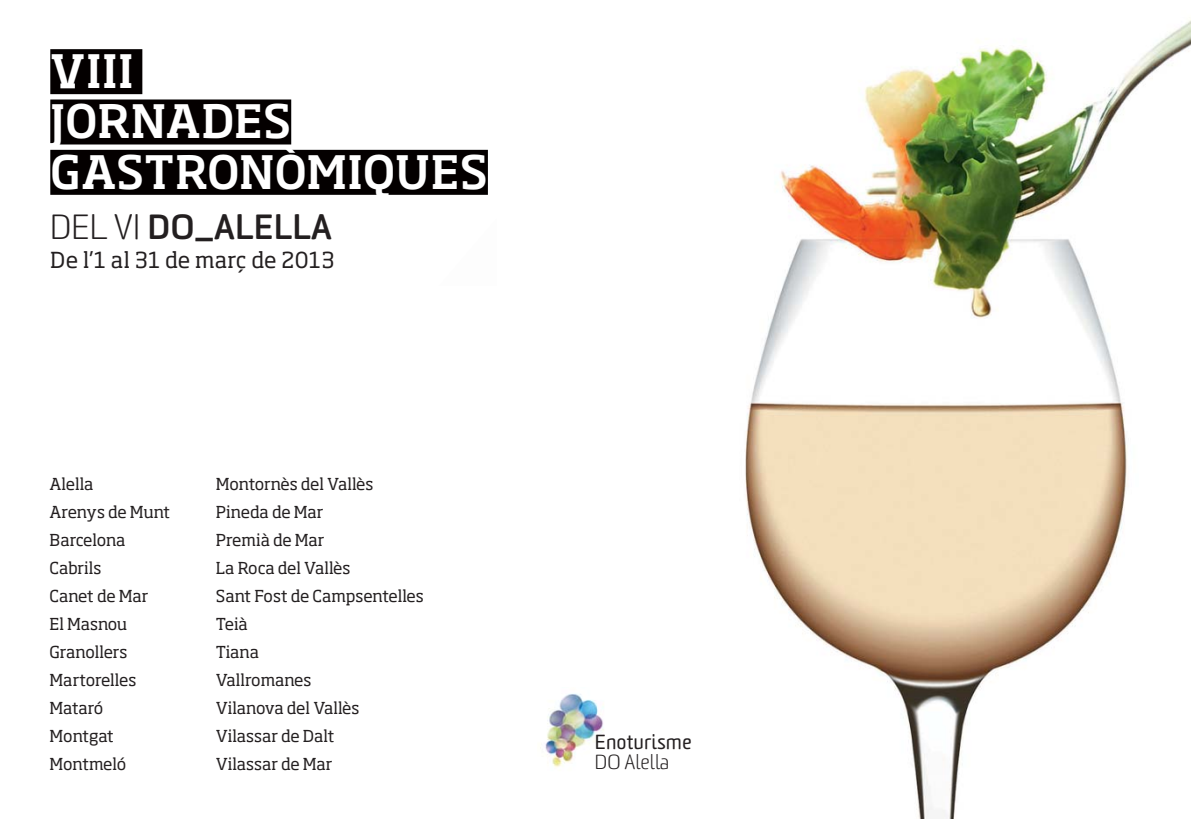
<style>
.page{position:relative;width:1191px;height:819px;background:#fff}
.page>*{position:absolute;margin:0;border:0;box-sizing:border-box;transform-origin:0 0}
.t1{font:500 45.5px/50.2px "Soho Std";letter-spacing:-.005em;color:#fff}
.t2{font:700 33.95px "Sommet Rounded";color:#231f20}
.t3{font:21.7px "Soho Std";letter-spacing:.015em;color:#231f20}
.t4{font:19.78px "Sommet Rounded";color:#231f20}
.t5{font:300 19.78px "Sommet Rounded";color:#231f20}
.t6{font:16.28px/28px "Soho Std";letter-spacing:-.01em;color:#231f20}
.s1{font-weight:300}
</style>
<div class="page">
<div style="left:50px;top:49px;width:92px;height:45px;background:#040000"></div>
<div style="left:50px;top:99px;width:241px;height:45px;background:#040000"></div>
<div style="left:50px;top:150px;width:438px;height:45px;background:#040000"></div>
<svg style="left:60px;top:83px;width:15px;height:5px"></svg>
<img style="left:545px;top:693px;width:59px;height:75px">
<img style="left:745px;top:19px;width:446px;height:800px">
<h1 class="t1" style="left:50px;top:47px;width:439px">VIII<br>JORNADES<br>GASTRONÒMIQUES</h1>
<h2 class="t2" style="left:50px;top:207px;width:283px"><span class="s1">DEL VI</span> DO_ALELLA</h2>
<h3 class="t3" style="left:50px;top:251px;width:286px">De l’1 al 31 de març de 2013</h3>
<p class="t6" style="left:50px;top:472px;width:122px">Alella<br>Arenys de Munt<br>Barcelona<br>Cabrils<br>Canet de Mar<br>El Masnou<br>Granollers<br>Martorelles<br>Mataró<br>Montgat<br>Montmeló</p>
<p class="t6" style="left:216px;top:472px;width:209px">Montornès del Vallès<br>Pineda de Mar<br>Premià de Mar<br>La Roca del Vallès<br>Sant Fost de Campsentelles<br>Teià<br>Tiana<br>Vallromanes<br>Vilanova del Vallès<br>Vilassar de Dalt<br>Vilassar de Mar</p>
<p class="t4" style="left:595px;top:734px;width:99px">Enoturisme</p>
<p class="t5" style="left:595px;top:754px;width:76px">DO Alella</p>
</div>
